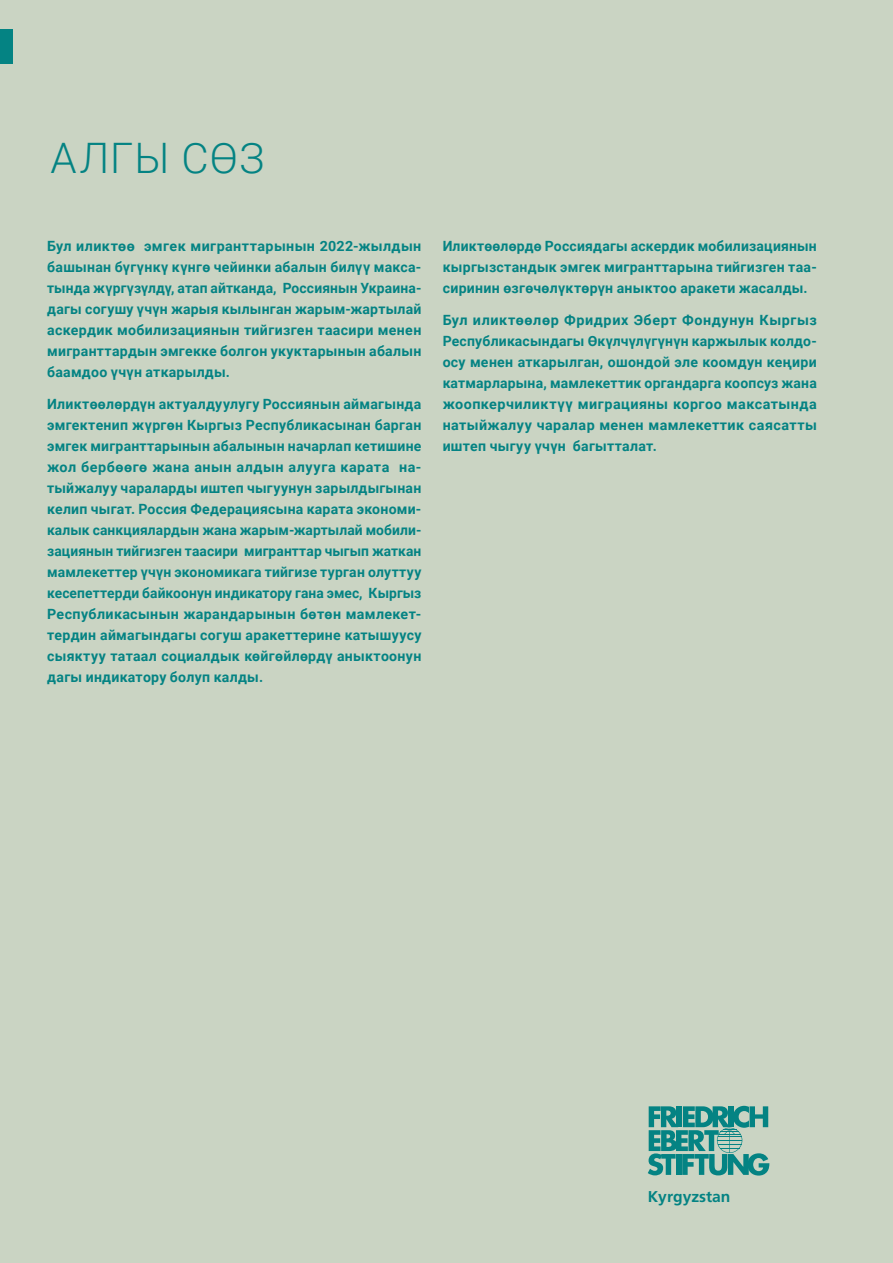
<style>
.page{position:relative;width:893px;height:1263px;background:#cad4c3}
.page>*{position:absolute;margin:0;border:0;box-sizing:border-box;transform-origin:0 0}
.t1{font:300 42px "Roboto";letter-spacing:.03em;color:#048383}
.t2{font:700 15.6px "Frutiger LT Pro";color:#048383}
.t3{font:700 14.1px/21px "Roboto";letter-spacing:.02em;color:#048383;text-align:justify}
</style>
<div class="page">
<div style="left:0;top:29px;width:13px;height:35px;background:#048383"></div>
<svg style="left:648px;top:1106px;width:121px;height:69px"></svg>
<h1 class="t1" style="left:50px;top:129px;width:216px">АЛГЫ СӨЗ</h1>
<p class="t3" style="left:47px;top:235px;width:376px">Бул иликтөө эмгек мигранттарынын 2022-жылдын башынан бүгүнкү күнгө чейинки абалын билүү макса&shy;тында жүргүзүлдү, атап айтканда, Россиянын Украина&shy;дагы согушу үчүн жарыя кылынган жарым-жартылай аскердик мобилизациянын тийгизген таасири менен мигранттардын эмгекке болгон укуктарынын абалын баамдоо үчүн аткарылды.</p>
<p class="t3" style="left:47px;top:393px;width:376px">Иликтөөлөрдүн актуалдуулугу Россиянын аймагында эмгектенип жүргөн Кыргыз Республикасынан барган эмгек мигранттарынын абалынын начарлап кетишине жол бербөөгө жана анын алдын алууга карата на&shy;тыйжалуу чараларды иштеп чыгуунун зарылдыгынан келип чыгат. Россия Федерациясына карата экономи&shy;калык санкциялардын жана жарым-жартылай мобили&shy;зациянын тийгизген таасири мигранттар чыгып жаткан мамлекеттер үчүн экономикага тийгизе турган олуттуу кесепеттерди байкоонун индикатору гана эмес, Кыргыз Республикасынын жарандарынын бөтөн мамлекет&shy;тердин аймагындагы согуш аракеттерине катышуусу сыяктуу татаал социалдык көйгөйлөрдү аныктоонун дагы индикатору болуп калды.</p>
<p class="t3" style="left:443px;top:235px;width:376px">Иликтөөлөрдө Россиядагы аскердик мобилизациянын кыргызстандык эмгек мигранттарына тийгизген таа&shy;сиринин өзгөчөлүктөрүн аныктоо аракети жасалды.</p>
<p class="t3" style="left:443px;top:309px;width:376px">Бул иликтөөлөр Фридрих Эберт Фондунун Кыргыз Республикасындагы Өкүлчүлүгүнүн каржылык колдо&shy;осу менен аткарылган, ошондой эле коомдун кеңири катмарларына, мамлекеттик органдарга коопсуз жана жоопкерчиликтүү миграцияны коргоо максатында натыйжалуу чаралар менен мамлекеттик саясатты иштеп чыгуу үчүн багытталат.</p>
<p class="t2" style="left:648px;top:1187px;width:84px">Kyrgyzstan</p>
</div>
